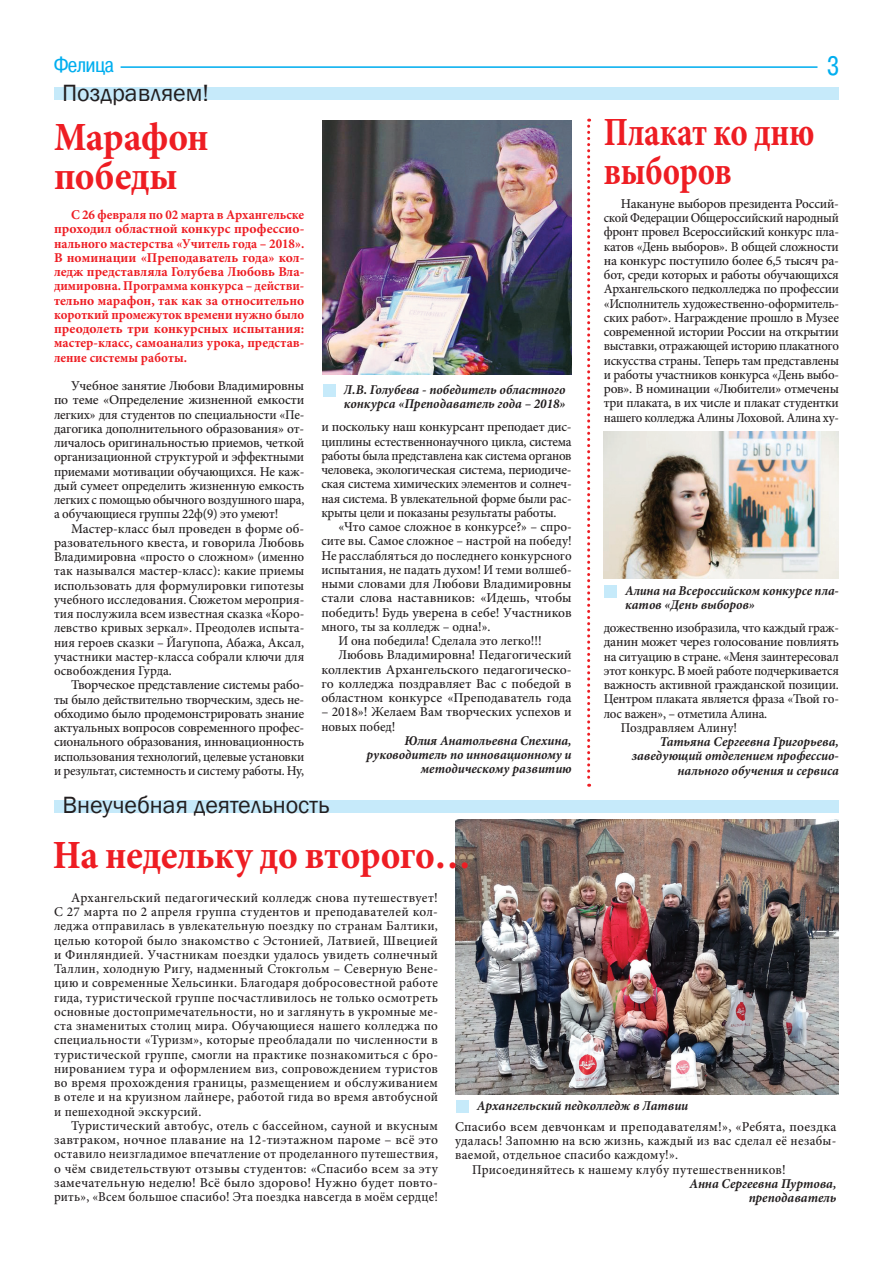
<style>
.page{position:relative;width:893px;height:1263px;background:#fff}
.page>*{position:absolute;margin:0;border:0;box-sizing:border-box;transform-origin:0 0}
.t1{font:700 condensed 40.5px/39px "Minion Pro";letter-spacing:-.01em;color:#ee1d23}
.t2{font:700 condensed 40.5px/39px "Minion Pro";letter-spacing:-.01em;color:#ee1d23;scale:.88 1}
.t3{font:26.55px "Pragmatica Cond C";color:#00aeef}
.t4{font:24.15px "Franklin Gothic";color:#231f20}
.t5{font:21px "Pragmatica Cond C";color:#00aeef}
.t6{font:500 13.5px/14.2px "Minion Pro";color:#231f20;text-align:justify}
.t7{font:700 13.5px/14.2px "Minion Pro";color:#ee1d23;text-align:justify;scale:.96 1}
.t8{font:italic 700 13.5px/14.2px "Minion Pro";color:#231f20;text-align:right;scale:.96 1}
.t9{font:500 13.5px "Minion Pro";color:#231f20;scale:.96 1}
.t10{font:500 13.5px "Minion Pro";letter-spacing:.02em;color:#231f20;scale:.96 1}
.t11{font:500 13.5px "Minion Pro";letter-spacing:-.02em;color:#231f20}
.t12{font:500 13.5px "Minion Pro";letter-spacing:-.02em;color:#231f20;scale:.96 1}
.t13{font:500 13.5px "Minion Pro";letter-spacing:.02em;color:#231f20}
.t14{font:italic 700 13.5px/14.2px "Minion Pro";color:#231f20;scale:.95 1}
</style>
<div class="page">
<hr style="left:121px;top:66px;width:696px;height:2px;background:#00aeef">
<div style="left:54px;top:88px;width:785px;height:12px;background:#c6eafa"></div>
<div style="left:54px;top:800px;width:785px;height:12px;background:#c6eafa"></div>
<div style="left:323px;top:384px;width:13px;height:13px;background:#c6eafa"></div>
<div style="left:604px;top:585px;width:13px;height:13px;background:#c6eafa"></div>
<div style="left:456px;top:1100px;width:13px;height:13px;background:#c6eafa"></div>
<img style="left:323px;top:120px;width:249px;height:254px">
<img style="left:604px;top:431px;width:235px;height:147px">
<img style="left:455px;top:819px;width:384px;height:275px">
<svg style="left:587px;top:119px;width:3px;height:668px"></svg>
<h3 class="t5" style="left:54px;top:53px;width:61px">Фелица</h3>
<h2 class="t3" style="left:827px;top:50px;width:13px">3</h2>
<h3 class="t4" style="left:62px;top:78px;width:148px">Поздравляем!</h3>
<h1 class="t1" style="left:54px;top:117px;width:156px">Марафон победы</h1>
<p class="t7" style="left:54px;top:208px;width:262px;text-indent:17px">С 26 февраля по 02 марта в Архангельске проходил областной конкурс профессио&shy;нального мастерства «Учитель года – 2018».<br>В номинации «Преподаватель года» кол&shy;ледж представляла Голубева Любовь Вла&shy;димировна. Программа конкурса – действи&shy;тельно марафон, так как за относительно короткий промежуток времени нужно было преодолеть три конкурсных испытания: мастер-класс, самоанализ урока, представ&shy;ление системы работы.</p>
<p class="t6" style="left:54px;top:379px;width:252px;text-indent:17px">Учебное занятие Любови Владимировны по теме «Определение жизненной емкости легких» для студентов по специальности «Пе&shy;дагогика дополнительного образования» от&shy;личалось оригинальностью приемов, четкой организационной структурой и эффектными приемами мотивации обучающихся. Не каж&shy;дый сумеет определить жизненную емкость легких с помощью обычного воздушного шара, а обучающиеся группы 22ф(9) это умеют!</p>
<p class="t6" style="left:54px;top:521px;width:252px;text-indent:17px">Мастер-класс был проведен в форме об&shy;разовательного квеста, и говорила Любовь Владимировна «просто о сложном» (именно так назывался мастер-класс): какие приемы использовать для формулировки гипотезы учебного исследования. Сюжетом мероприя&shy;тия послужила всем известная сказка «Коро&shy;левство кривых зеркал». Преодолев испыта&shy;ния героев сказки – Йагупопа, Абажа, Аксал, участники мастер-класса собрали ключи для освобождения Гурда.</p>
<p class="t6" style="left:54px;top:678px;width:252px;text-indent:17px">Творческое представление системы рабо&shy;ты было действительно творческим, здесь не&shy;обходимо было продемонстрировать знание актуальных вопросов современного профес&shy;сионального образования, инновационность использования технологий, целевые установки и результат, системность и систему работы. Ну,</p>
<p class="t8" style="left:344px;top:382px;width:232px;text-align:left">Л.В. Голубева - победитель областного конкурса «Преподаватель года – 2018»</p>
<p class="t6" style="left:321px;top:420px;width:252px">и поскольку наш конкурсант преподает дис&shy;циплины естественнонаучного цикла, система работы была представлена как система органов человека, экологическая система, периодиче&shy;ская система химических элементов и солнеч&shy;ная система. В увлекательной форме были рас&shy;крыты цели и показаны результаты работы.</p>
<p class="t9" style="left:338px;top:518px;width:245px">«Что самое сложное в конкурсе?» – спро-</p>
<p class="t9" style="left:321px;top:532px;width:262px">сите вы. Самое сложное – настрой на победу!</p>
<p class="t9" style="left:321px;top:546px;width:262px">Не расслабляться до последнего конкурсного</p>
<p class="t9" style="left:321px;top:560px;width:262px">испытания, не падать духом! И теми волшеб-</p>
<p class="t6" style="left:321px;top:577px;width:252px">ными словами для Любови Владимировны</p>
<p class="t6" style="left:321px;top:591px;width:252px">стали слова наставников: «Идешь, чтобы</p>
<p class="t6" style="left:321px;top:605px;width:252px">победить! Будь уверена в себе! Участников</p>
<p class="t9" style="left:321px;top:617px;width:178px">много, ты за колледж – одна!».</p>
<p class="t9" style="left:338px;top:632px;width:213px">И она победила! Сделала это легко!!!</p>
<p class="t6" style="left:338px;top:648px;width:235px">Любовь Владимировна! Педагогический</p>
<p class="t6" style="left:321px;top:662px;width:252px">коллектив Архангельского педагогическо-</p>
<p class="t6" style="left:321px;top:676px;width:252px">го колледжа поздравляет Вас с победой в</p>
<p class="t6" style="left:321px;top:691px;width:252px">областном конкурсе «Преподаватель года</p>
<p class="t6" style="left:321px;top:705px;width:252px">– 2018»! Желаем Вам творческих успехов и новых побед!</p>
<p class="t8" style="left:366px;top:733px;width:215px">Юлия Анатольевна Спехина, руководитель по инновационному и методическому развитию</p>
<h3 class="t4" style="left:63px;top:790px;width:268px">Внеучебная деятельность</h3>
<h1 class="t2" style="left:604px;top:112px;width:241px">Плакат ко дню выборов</h1>
<p class="t6" style="left:604px;top:196px;width:237px;text-indent:17px">Накануне выборов президента Россий&shy;ской Федерации Общероссийский народный фронт провел Всероссийский конкурс пла&shy;катов «День выборов». В общей сложности на конкурс поступило более 6,5 тысяч ра&shy;бот, среди которых и работы обучающихся Архангельского педколледжа по профессии «Исполнитель художественно-оформитель&shy;ских работ». Награждение прошло в Музее современной истории России на открытии выставки, отражающей историю плакатного искусства страны. Теперь там представлены и работы участников конкурса «День выбо&shy;ров». В номинации «Любители» отмечены три плаката, в их числе и плакат студентки нашего колледжа Алины Лоховой. Алина ху-</p>
<p class="t14" style="left:625px;top:583px;width:227px">Алина на Всероссийском конкурсе пла&shy;катов «День выборов»</p>
<p class="t12" style="left:604px;top:619px;width:246px">дожественно изобразила, что каждый граж-</p>
<p class="t11" style="left:604px;top:633px;width:237px">данин может через голосование повлиять</p>
<p class="t9" style="left:604px;top:647px;width:246px">на ситуацию в стране. «Меня заинтересовал</p>
<p class="t12" style="left:604px;top:661px;width:246px">этот конкурс. В моей работе подчеркивается</p>
<p class="t11" style="left:604px;top:676px;width:237px">важность активной гражданской позиции.</p>
<p class="t11" style="left:604px;top:690px;width:237px">Центром плаката является фраза «Твой го-</p>
<p class="t12" style="left:604px;top:704px;width:172px">лос важен», – отметила Алина.</p>
<p class="t9" style="left:621px;top:718px;width:123px">Поздравляем Алину!</p>
<p class="t8" style="left:632px;top:734px;width:217px">Татьяна Сергеевна Григорьева, заведующий отделением профессио&shy;нального обучения и сервиса</p>
<h1 class="t1" style="left:53px;top:835px;width:420px">На недельку до второго…</h1>
<p class="t6" style="left:54px;top:890px;width:385px;text-indent:17px">Архангельский педагогический колледж снова путешествует!<br>С 27 марта по 2 апреля группа студентов и преподавателей кол&shy;леджа отправилась в увлекательную поездку по странам Балтики, целью которой было знакомство с Эстонией, Латвией, Швецией и Финляндией. Участникам поездки удалось увидеть солнечный Таллин, холодную Ригу, надменный Стокгольм – Северную Вене&shy;цию и современные Хельсинки. Благодаря добросовестной работе гида, туристической группе посчастливилось не только осмотреть основные достопримечательности, но и заглянуть в укромные ме&shy;ста знаменитых столиц мира. Обучающиеся нашего колледжа по специальности «Туризм», которые преобладали по численности в туристической группе, смогли на практике познакомиться с бро&shy;нированием тура и оформлением виз, сопровождением туристов во время прохождения границы, размещением и обслуживанием в отеле и на круизном лайнере, работой гида во время автобусной и пешеходной экскурсий.</p>
<p class="t6" style="left:54px;top:1118px;width:385px;text-indent:17px">Туристический автобус, отель с бассейном, сауной и вкусным завтраком, ночное плавание на 12-тиэтажном пароме – всё это оставило неизгладимое впечатление от проделанного путешествия, о чём свидетельствуют отзывы студентов: «Спасибо всем за эту замечательную неделю! Всё было здорово! Нужно будет повто&shy;рить», «Всем большое спасибо! Эта поездка навсегда в моём сердце!</p>
<p class="t13" style="left:455px;top:1117px;width:383px">Спасибо всем девчонкам и преподавателям!», «Ребята, поездка</p>
<p class="t8" style="left:477px;top:1098px;width:222px">Архангельский педколледж в Латвии</p>
<p class="t10" style="left:455px;top:1131px;width:399px">удалась! Запомню на всю жизнь, каждый из вас сделал её незабы-</p>
<p class="t10" style="left:455px;top:1146px;width:234px">ваемой, отдельное спасибо каждому!».</p>
<p class="t10" style="left:472px;top:1160px;width:328px">Присоединяйтесь к нашему клубу путешественников!</p>
<p class="t8" style="left:690px;top:1176px;width:154px">Анна Сергеевна Пуртова, преподаватель</p>
</div>
